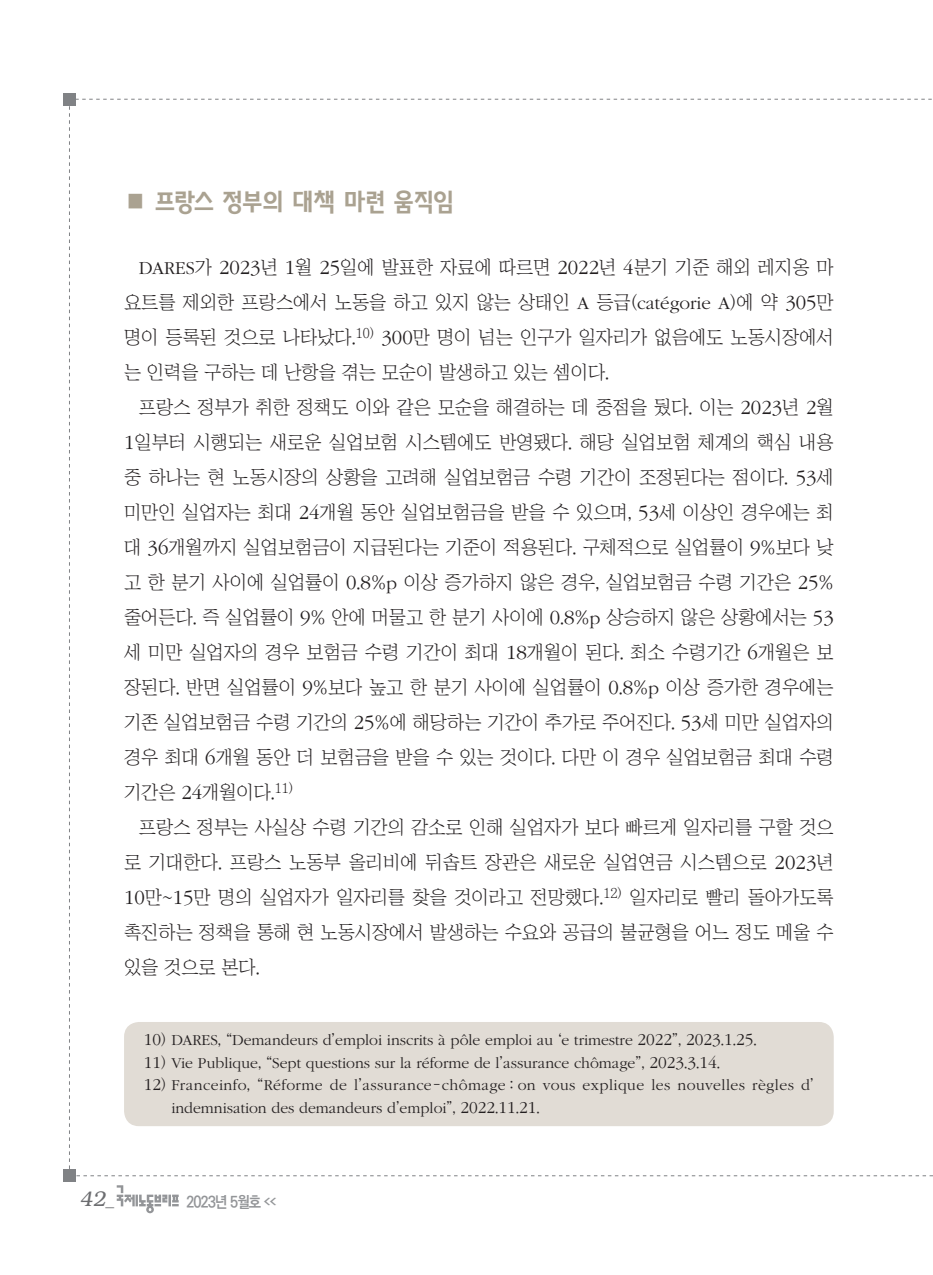
<style>
.page{position:relative;width:933px;height:1275px;background:#fff}
.page>*{position:absolute;margin:0;border:0;box-sizing:border-box;transform-origin:0 0}
.서론{font:24.5px "KBI Zfor SM Esgo H";letter-spacing:-.03em;color:#aaa291}
.t1{font:italic 300 21px "Bookman";color:#6c6d70}
.본문{font:18.9px/35px "Chosunilbo NM";color:#231f20;text-align:justify}
.각주{font:300 15.75px "ITC Garamond Std";color:#231f20}
.각주-2{font:300 15.75px/22.8px "ITC Garamond Std";letter-spacing:.025em;color:#231f20}
.t2{font:700 15.75px "Ko Pub Dotum";letter-spacing:-.055em;color:#939598;scale:.9 1}
.s1{font-family:"ITC Garamond Std";font-weight:300}
.s2{font-family:"ITC Garamond Std";font-weight:300;font-size:20.82px}
.s3{font-size:17.32px}
.s4{font-family:"Chosunilbo NM";font-weight:400}
.s5{font-family:"Helvetica";font-weight:400;font-style:normal;font-size:17.5px}
.s6{font-size:7.88px}
</style>
<div class="page">
<div style="left:64px;top:1170px;width:12px;height:12px;background:#808285"></div>
<div style="left:64px;top:93px;width:12px;height:12px;background:#808285"></div>
<svg style="left:117px;top:1185px;width:62px;height:28px"></svg>
<div style="left:124px;top:1022px;width:709px;height:104px;background:#e1dcd5;border-radius:15px"></div>
<p class="서론" style="left:124px;top:187px;width:331px">■ 프랑스 정부의 대책 마련 움직임</p>
<p class="본문" style="left:124px;top:249px;width:711px;text-indent:15px"><span class="s1">DARES</span>가 <span class="s2">2023</span>년 <span class="s2">1</span>월 <span class="s2">25</span>일에 발표한 자료에 따르면 <span class="s2">2022</span>년 <span class="s2">4</span>분기 기준 해외 레지옹 마 요트를 제외한 프랑스에서 노동을 하고 있지 않는 상태인 <span class="s1">A</span> 등급(<span class="s1">catégorie A</span>)에 약 <span class="s2">305</span>만 명이 등록된 것으로 나타났다.<sup>10)</sup> <span class="s2">300</span>만 명이 넘는 인구가 일자리가 없음에도 노동시장에서 는 인력을 구하는 데 난항을 겪는 모순이 발생하고 있는 셈이다.</p>
<p class="본문" style="left:124px;top:389px;width:711px;text-indent:15px">프랑스 정부가 취한 정책도 이와 같은 모순을 해결하는 데 중점을 뒀다. 이는 <span class="s2">2023</span>년 <span class="s2">2</span>월 <span class="s2">1</span>일부터 시행되는 새로운 실업보험 시스템에도 반영됐다. 해당 실업보험 체계의 핵심 내용 중 하나는 현 노동시장의 상황을 고려해 실업보험금 수령 기간이 조정된다는 점이다. <span class="s2">53</span>세 미만인 실업자는 최대 <span class="s2">24</span>개월 동안 실업보험금을 받을 수 있으며, <span class="s2">53</span>세 이상인 경우에는 최 대 <span class="s2">36</span>개월까지 실업보험금이 지급된다는 기준이 적용된다. 구체적으로 실업률이 <span class="s2">9</span>%보다 낮 고 한 분기 사이에 실업률이 <span class="s2">0</span>.<span class="s2">8</span>%<span class="s1">p</span> 이상 증가하지 않은 경우, 실업보험금 수령 기간은 <span class="s2">25</span>% 줄어든다. 즉 실업률이 <span class="s2">9</span>% 안에 머물고 한 분기 사이에 <span class="s2">0</span>.<span class="s2">8</span>%<span class="s1">p</span> 상승하지 않은 상황에서는 <span class="s2">53 </span>세 미만 실업자의 경우 보험금 수령 기간이 최대 <span class="s2">18</span>개월이 된다. 최소 수령기간 <span class="s2">6</span>개월은 보 장된다. 반면 실업률이 <span class="s2">9</span>%보다 높고 한 분기 사이에 실업률이 <span class="s2">0</span>.<span class="s2">8</span>%<span class="s1">p</span> 이상 증가한 경우에는 기존 실업보험금 수령 기간의 <span class="s2">25</span>%에 해당하는 기간이 추가로 주어진다. <span class="s2">53</span>세 미만 실업자의 경우 최대 <span class="s2">6</span>개월 동안 더 보험금을 받을 수 있는 것이다. 다만 이 경우 실업보험금 최대 수령 기간은 <span class="s2">24</span>개월이다.<sup>11)</sup></p>
<p class="본문" style="left:124px;top:809px;width:711px;text-indent:15px">프랑스 정부는 사실상 수령 기간의 감소로 인해 실업자가 보다 빠르게 일자리를 구할 것으 로 기대한다. 프랑스 노동부 올리비에 뒤솝트 장관은 새로운 실업연금 시스템으로 <span class="s2">2023</span>년 <span class="s2">10</span>만~<span class="s2">15</span>만 명의 실업자가 일자리를 찾을 것이라고 전망했다.<sup>12)</sup> 일자리로 빨리 돌아가도록 촉진하는 정책을 통해 현 노동시장에서 발생하는 수요와 공급의 불균형을 어느 정도 메울 수 있을 것으로 본다.</p>
<p class="각주" style="left:144px;top:1031px;width:614px"><span class="s3">10</span><span class="s4">)</span> DARES<span class="s4">, “</span>Demandeurs d<span class="s4">’</span>emploi inscrits à pôle emploi au <span class="s4">‘</span>e trimestre <span class="s3">2022</span><span class="s4">”,</span> <span class="s3">2023</span><span class="s4">.</span><span class="s3">1</span><span class="s4">.</span><span class="s3">25</span><span class="s4">.</span></p>
<p class="각주" style="left:144px;top:1054px;width:577px"><span class="s3">11</span><span class="s4">)</span> Vie Publique<span class="s4">, “</span>Sept questions sur la réforme de l<span class="s4">’</span>assurance chômage<span class="s4">”,</span> <span class="s3">2023</span><span class="s4">.</span><span class="s3">3</span><span class="s4">.</span><span class="s3">14</span><span class="s4">.</span></p>
<p class="각주-2" style="left:171px;top:1074px;width:644px;text-indent:-27px"><span class="s3">12</span><span class="s4">)</span> Franceinfo<span class="s4">, “</span>Réforme de l<span class="s4">’</span>assurance<span class="s4">-</span>chômage <span class="s4">:</span> on vous explique les nouvelles règles d<span class="s4">’ </span>indemnisation des demandeurs d<span class="s4">’</span>emploi<span class="s4">”,</span> <span class="s3">2022</span><span class="s4">.</span><span class="s3">11</span><span class="s4">.</span><span class="s3">21</span><span class="s4">.</span></p>
<p class="t1" style="left:79px;top:1187px;width:36px">42<span class="s5">_</span></p>
<p class="t2" style="left:186px;top:1194px;width:101px">2023년 5월호 <span class="s6">&lt;&lt;</span></p>
</div>
